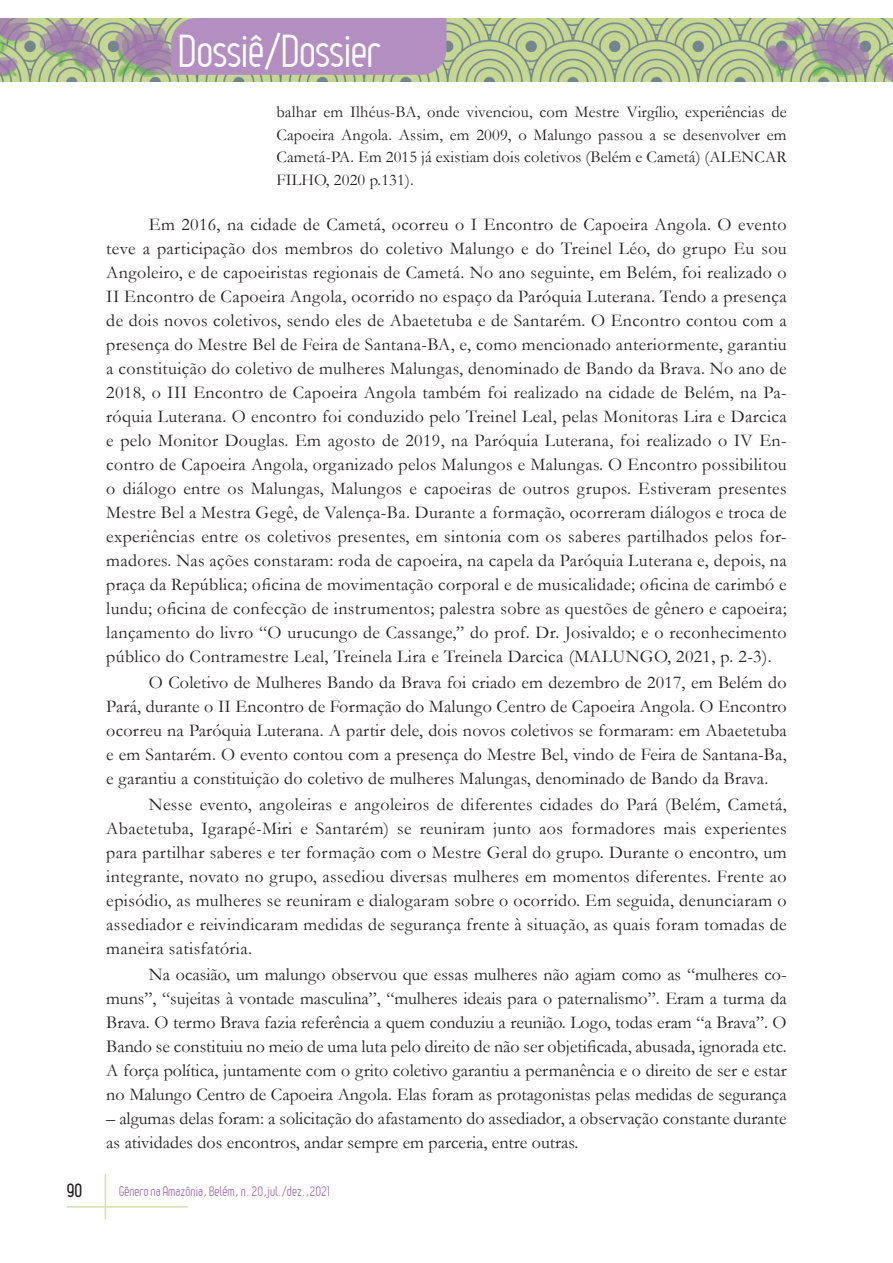
<style>
.page{position:relative;width:893px;height:1263px;background:#fff}
.page>*{position:absolute;margin:0;border:0;box-sizing:border-box;transform-origin:0 0}
.t1{font:45px "Leger";letter-spacing:-.01em;color:#fff}
.Texto{font:18px/24px "Garamond";color:#231f20;text-align:justify}
.t2{font:700 18px "Leger";color:#231f20}
.Citação{font:16.5px/22.5px "Garamond";letter-spacing:.01em;color:#231f20;text-align:justify}
.t3{font:13.5px "Leger";color:#9f73af}
</style>
<div class="page">
<hr style="left:105px;top:1174px;width:1px;height:45px;background:#d2e0ac">
<hr style="left:67px;top:1206px;width:121px;height:1px;background:#d2e0ac">
<img style="left:0;top:18px;width:893px;height:64px">
<div style="left:171px;top:18px;width:275px;height:57px;background:#b28fc0"></div>
<h1 class="t1" style="left:179px;top:26px;width:203px">Dossiê/Dossier</h1>
<p class="Citação" style="left:276px;top:100px;width:512px">balhar em Ilhéus-BA, onde vivenciou, com Mestre Virgílio, experiências de Capoeira Angola. Assim, em 2009, o Malungo passou a se desenvolver em Cametá-PA. Em 2015 já existiam dois coletivos (Belém e Cametá) (ALENCAR FILHO, 2020 p.131).</p>
<p class="Texto" style="left:106px;top:212px;width:682px;text-indent:43px">Em 2016, na cidade de Cametá, ocorreu o I Encontro de Capoeira Angola. O evento teve a participação dos membros do coletivo Malungo e do Treinel Léo, do grupo Eu sou Angoleiro, e de capoeiristas regionais de Cametá. No ano seguinte, em Belém, foi realizado o II Encontro de Capoeira Angola, ocorrido no espaço da Paróquia Luterana. Tendo a presença de dois novos coletivos, sendo eles de Abaetetuba e de Santarém. O Encontro contou com a presença do Mestre Bel de Feira de Santana-BA, e, como mencionado anteriormente, garantiu a constituição do coletivo de mulheres Malungas, denominado de Bando da Brava. No ano de 2018, o III Encontro de Capoeira Angola também foi realizado na cidade de Belém, na Pa&shy;róquia Luterana. O encontro foi conduzido pelo Treinel Leal, pelas Monitoras Lira e Darcica e pelo Monitor Douglas. Em agosto de 2019, na Paróquia Luterana, foi realizado o IV En&shy;contro de Capoeira Angola, organizado pelos Malungos e Malungas. O Encontro possibilitou o diálogo entre os Malungas, Malungos e capoeiras de outros grupos. Estiveram presentes Mestre Bel a Mestra Gegê, de Valença-Ba. Durante a formação, ocorreram diálogos e troca de experiências entre os coletivos presentes, em sintonia com os saberes partilhados pelos for&shy;madores. Nas ações constaram: roda de capoeira, na capela da Paróquia Luterana e, depois, na praça da República; oficina de movimentação corporal e de musicalidade; oficina de carimbó e lundu; oficina de confecção de instrumentos; palestra sobre as questões de gênero e capoeira; lançamento do livro “O urucungo de Cassange,” do prof. Dr. Josivaldo; e o reconhecimento público do Contramestre Leal, Treinela Lira e Treinela Darcica (MALUNGO, 2021, p. 2-3).</p>
<p class="Texto" style="left:106px;top:670px;width:682px;text-indent:43px">O Coletivo de Mulheres Bando da Brava foi criado em dezembro de 2017, em Belém do Pará, durante o II Encontro de Formação do Malungo Centro de Capoeira Angola. O Encontro ocorreu na Paróquia Luterana. A partir dele, dois novos coletivos se formaram: em Abaetetuba e em Santarém. O evento contou com a presença do Mestre Bel, vindo de Feira de Santana-Ba, e garantiu a constituição do coletivo de mulheres Malungas, denominado de Bando da Brava.</p>
<p class="Texto" style="left:106px;top:792px;width:682px;text-indent:43px">Nesse evento, angoleiras e angoleiros de diferentes cidades do Pará (Belém, Cametá, Abaetetuba, Igarapé-Miri e Santarém) se reuniram junto aos formadores mais experientes para partilhar saberes e ter formação com o Mestre Geral do grupo. Durante o encontro, um integrante, novato no grupo, assediou diversas mulheres em momentos diferentes. Frente ao episódio, as mulheres se reuniram e dialogaram sobre o ocorrido. Em seguida, denunciaram o assediador e reivindicaram medidas de segurança frente à situação, as quais foram tomadas de maneira satisfatória.</p>
<p class="Texto" style="left:106px;top:962px;width:682px;text-indent:43px">Na ocasião, um malungo observou que essas mulheres não agiam como as “mulheres co&shy;muns”, “sujeitas à vontade masculina”, “mulheres ideais para o paternalismo”. Eram a turma da Brava. O termo Brava fazia referência a quem conduziu a reunião. Logo, todas eram “a Brava”. O Bando se constituiu no meio de uma luta pelo direito de não ser objetificada, abusada, ignorada etc.<br>A força política, juntamente com o grito coletivo garantiu a permanência e o direito de ser e estar no Malungo Centro de Capoeira Angola. Elas foram as protagonistas pelas medidas de segurança</p>
<p class="Texto" style="left:106px;top:1106px;width:682px">– algumas delas foram: a solicitação do afastamento do assediador, a observação constante durante as atividades dos encontros, andar sempre em parceria, entre outras.</p>
<p class="t2" style="left:67px;top:1180px;width:17px">90</p>
<p class="t3" style="left:119px;top:1183px;width:213px">Gênero na Amazônia, Belém, n. 20,jul./dez.,2021</p>
</div>
